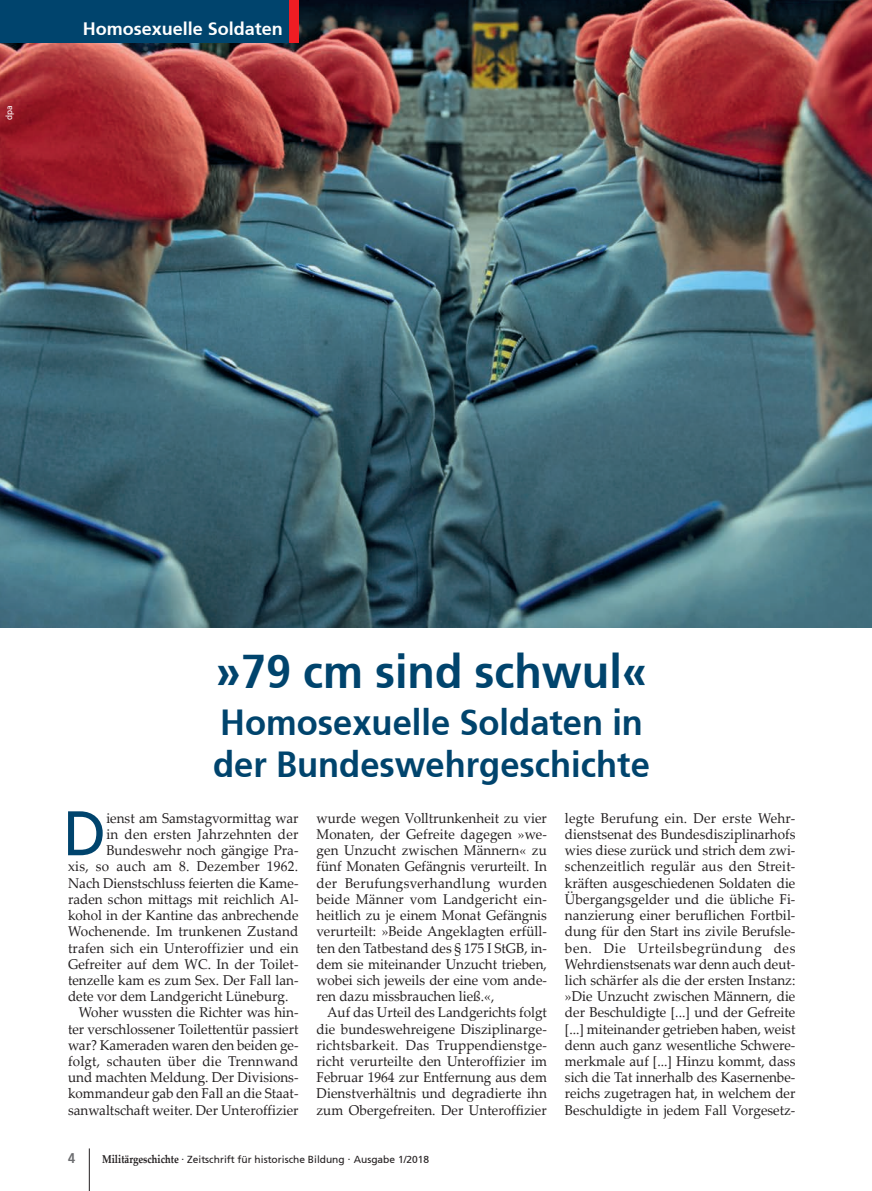
<style>
.page{position:relative;width:872px;height:1191px;background:#fff}
.page>*{position:absolute;margin:0;border:0;box-sizing:border-box;transform-origin:0 0}
.t1{font:62.85px "Frutiger LT Std";color:#00446d;scale:.95 1}
.t2{font:700 47.25px "Frutiger";color:#00446d;scale:.95 1}
.t3{font:700 36.15px/42px "Frutiger";color:#00446d;scale:.95 1}
.t4{font:700 18px "Frutiger";color:#fff}
.t5{font:14.1px/16.2px "Palatino Linotype";color:#231f20;text-align:justify;scale:.95 1}
.t6{font:14.1px "Palatino Linotype";letter-spacing:.02em;color:#231f20;scale:.95 1}
.t7{font:700 14.1px "Frutiger";color:#6c6d70;scale:.91 1}
.t8{font:10.2px "Frutiger";color:#231f20}
.t9{font:8.7px "Frutiger LT Std";color:#fff;scale:.95 1}
.s1{font-family:"Palatino Linotype";font-weight:700;font-size:11.4px}
.s2{font-size:12px}
</style>
<div class="page">
<img style="left:0;top:0;width:872px;height:628px">
<div style="left:0;top:0;width:298px;height:43px;background:#00446d"></div>
<div style="left:288px;top:0;width:10px;height:43px;background:#ee1d23"></div>
<hr style="left:89px;top:1148px;width:1px;height:43px;background:#231f20">
<p class="t9" style="left:4px;top:120px;width:17px;rotate:-90deg">dpa</p>
<p class="t4" style="left:83px;top:18px;width:202px">Homosexuelle Soldaten</p>
<h2 class="t2" style="left:216px;top:644px;width:455px">»79 cm sind schwul«</h2>
<h3 class="t3" style="left:213px;top:701px;width:461px">Homosexuelle Soldaten in der Bundeswehrgeschichte</h3>
<h1 class="t1" style="left:63px;top:796px;width:47px">D</h1>
<p class="t5" style="left:106px;top:809px;width:204px">ienst am Samstagvormittag war</p>
<p class="t5" style="left:106px;top:825px;width:204px">in den ersten Jahrzehnten der</p>
<p class="t5" style="left:106px;top:842px;width:204px">Bundeswehr noch gängige Pra-</p>
<p class="t6" style="left:68px;top:856px;width:244px">xis, so auch am 8. Dezember 1962.</p>
<p class="t5" style="left:68px;top:874px;width:244px">Nach Dienstschluss feierten die Kame-</p>
<p class="t5" style="left:68px;top:890px;width:244px">raden schon mittags mit reichlich Al-</p>
<p class="t5" style="left:68px;top:906px;width:244px">kohol in der Kantine das anbrechende</p>
<p class="t5" style="left:68px;top:923px;width:244px">Wochenende. Im trunkenen Zustand</p>
<p class="t5" style="left:68px;top:939px;width:244px">trafen sich ein Unteroffizier und ein</p>
<p class="t5" style="left:68px;top:955px;width:244px">Gefreiter auf dem WC. In der Toilet-</p>
<p class="t5" style="left:68px;top:971px;width:244px">tenzelle kam es zum Sex. Der Fall lan-</p>
<p class="t5" style="left:68px;top:987px;width:233px">dete vor dem Landgericht Lüneburg.</p>
<p class="t5" style="left:79px;top:1004px;width:233px">Woher wussten die Richter was hin-</p>
<p class="t5" style="left:68px;top:1020px;width:244px">ter verschlossener Toilettentür passiert</p>
<p class="t5" style="left:68px;top:1036px;width:244px">war? Kameraden waren den beiden ge-</p>
<p class="t5" style="left:68px;top:1052px;width:244px">folgt, schauten über die Trennwand</p>
<p class="t5" style="left:68px;top:1068px;width:244px">und machten Meldung. Der Divisions-</p>
<p class="t5" style="left:68px;top:1085px;width:244px">kommandeur gab den Fall an die Staat-</p>
<p class="t5" style="left:68px;top:1101px;width:244px">sanwaltschaft weiter. Der Unteroffizier</p>
<p class="t5" style="left:316px;top:809px;width:244px">wurde wegen Volltrunkenheit zu vier Monaten, der Gefreite dagegen »we&shy;gen Unzucht zwischen Männern« zu fünf Monaten Gefängnis verurteilt. In der Berufungsverhandlung wurden beide Männer vom Landgericht ein&shy;heitlich zu je einem Monat Gefängnis verurteilt: »Beide Angeklagten erfüll&shy;ten den Tatbestand des § 175 I StGB, in&shy;dem sie miteinander Unzucht trieben, wobei sich jeweils der eine vom ande&shy;ren dazu missbrauchen ließ.«‚</p>
<p class="t5" style="left:316px;top:1004px;width:244px;text-indent:11px">Auf das Urteil des Landgerichts folgt die bundeswehreigene Disziplinarge&shy;richtsbarkeit. Das Truppendienstge&shy;richt verurteilte den Unteroffizier im Februar 1964 zur Entfernung aus dem Dienstverhältnis und degradierte ihn zum Obergefreiten. Der Unteroffizier</p>
<p class="t7" style="left:68px;top:1150px;width:9px">4</p>
<p class="t8" style="left:102px;top:1153px;width:329px"><span class="s1">Militärgeschichte</span> <span class="s2">·</span> Zeitschrift für historische Bildung <span class="s2">·</span> Ausgabe 1/2018</p>
<p class="t5" style="left:565px;top:809px;width:244px">legte Berufung ein. Der erste Wehr&shy;dienstsenat des Bundesdisziplinarhofs wies diese zurück und strich dem zwi&shy;schenzeitlich regulär aus den Streit&shy;kräften ausgeschiedenen Soldaten die Übergangsgelder und die übliche Fi&shy;nanzierung einer beruflichen Fortbil&shy;dung für den Start ins zivile Berufsle&shy;ben. Die Urteilsbegründung des Wehrdienstsenats war denn auch deut&shy;lich schärfer als die der ersten Instanz: »Die Unzucht zwischen Männern, die der Beschuldigte [...] und der Gefreite [...] miteinander getrieben haben, weist denn auch ganz wesentliche Schwere&shy;merkmale auf [...] Hinzu kommt, dass sich die Tat innerhalb des Kasernenbe&shy;reichs zugetragen hat, in welchem der Beschuldigte in jedem Fall Vorgesetz-</p>
</div>
